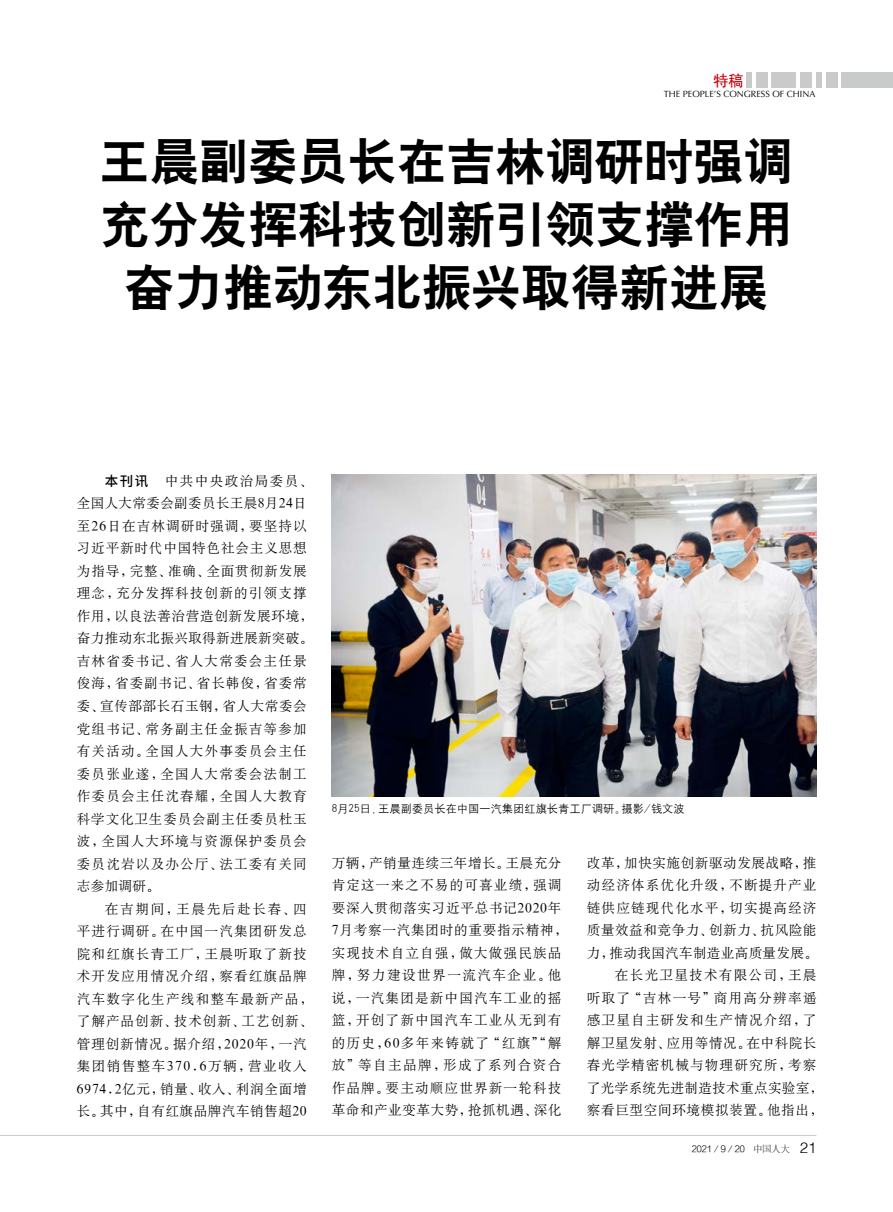
<style>
.page{position:relative;width:893px;height:1212px;background:#fff}
.page>*{position:absolute;margin:0;border:0;box-sizing:border-box;transform-origin:0 0}
.t1{font:49.5px/63px "H Yb 2 gj";color:#000;text-align:center}
.t2{font:15px "H Yb 1 gj";color:#c7000b}
.t3{font:13.5px/22.5px "H Ya 6 gj";letter-spacing:.09em;color:#000}
.t4{font:13.5px "H Ya 6 gj";letter-spacing:.045em;color:#000}
.t5{font:13.5px "H Ya 6 gj";letter-spacing:.03em;color:#000}
.t6{font:13.5px "H Ya 6 gj";letter-spacing:.055em;color:#000}
.t7{font:11.25px "H Yg 2 gj";color:#000}
.t8{font:9px "Optima";color:#000}
.t9{font:9px "FZZDXJW GB1 0";color:#000}
.s1{font-family:"Source Han Sans CN";font-weight:500}
.s2{font-family:"FZSYJW GB1 0"}
.s3{font-family:"Helvetica";font-weight:300;font-size:15px}
</style>
<div class="page">
<div style="left:841px;top:73px;width:52px;height:15px;background:#c9caca"></div>
<div style="left:816px;top:73px;width:5px;height:15px;background:#c9caca"></div>
<div style="left:746px;top:73px;width:5px;height:15px;background:#c9caca"></div>
<div style="left:772px;top:73px;width:24px;height:15px;background:#c9caca"></div>
<div style="left:756px;top:73px;width:11px;height:15px;background:#c9caca"></div>
<div style="left:826px;top:73px;width:11px;height:15px;background:#c9caca"></div>
<div style="left:800px;top:73px;width:12px;height:15px;background:#c9caca"></div>
<hr style="left:0;top:1135px;width:816px;height:1px;background:#c9caca">
<img style="left:332px;top:474px;width:484px;height:323px">
<p class="t2" style="left:713px;top:73px;width:31px">特稿</p>
<p class="t8" style="left:664px;top:89px;width:153px">THE PEOPLE’S CONGRESS OF CHINA</p>
<h1 class="t1" style="left:100px;top:130px;width:695px">王晨副委员长在吉林调研时强调充分发挥科技创新引领支撑作用奋力推动东北振兴取得新进展</h1>
<p class="t3" style="left:77px;top:470px;width:238px;text-indent:28px"><span class="s1">本刊讯</span> 中共中央政治局委员、全国人大常委会副委员长王晨8月24日至26日在吉林调研时强调，要坚持以习近平新时代中国特色社会主义思想为指导，完整、准确、全面贯彻新发展理念，充分发挥科技创新的引领支撑作用，以良法善治营造创新发展环境，奋力推动东北振兴取得新进展新突破。吉林省委书记、省人大常委会主任景俊海，省委副书记、省长韩俊，省委常委、宣传部部长石玉钢，省人大常委会党组书记、常务副主任金振吉等参加有关活动。全国人大外事委员会主任委员张业遂，全国人大常委会法制工作委员会主任沈春耀，全国人大教育科学文化卫生委员会副主任委员杜玉波，全国人大环境与资源保护委员会委员沈岩以及办公厅、法工委有关同志参加调研。</p>
<p class="t3" style="left:77px;top:897px;width:238px;text-indent:28px">在吉期间，王晨先后赴长春、四平进行调研。在中国一汽集团研发总院和红旗长青工厂，王晨听取了新技术开发应用情况介绍，察看红旗品牌汽车数字化生产线和整车最新产品，了解产品创新、技术创新、工艺创新、管理创新情况。据介绍，2020年，一汽集团销售整车370.6万辆，营业收入<br>6974.2亿元，销量、收入、利润全面增长。其中，自有红旗品牌汽车销售超20</p>
<p class="t7" style="left:332px;top:803px;width:355px">8月25日，王晨副委员长在中国一汽集团红旗长青工厂调研。摄影/钱文波</p>
<p class="t3" style="left:332px;top:851px;width:238px">万辆，产销量连续三年增长。王晨充分肯定这一来之不易的可喜业绩，强调要深入贯彻落实习近平总书记2020年<br>7月考察一汽集团时的重要指示精神，实现技术自立自强，做大做强民族品牌，努力建设世界一流汽车企业。他说，一汽集团是新中国汽车工业的摇篮，开创了新中国汽车工业从无到有的历史，60多年来铸就了“红旗”“解放”等自主品牌，形成了系列合资合作品牌。要主动顺应世界新一轮科技革命和产业变革大势，抢抓机遇、深化</p>
<p class="t4" style="left:587px;top:856px;width:231px">改革，加快实施创新驱动发展战略，推</p>
<p class="t3" style="left:587px;top:874px;width:231px">动经济体系优化升级，不断提升产业</p>
<p class="t3" style="left:587px;top:896px;width:231px">链供应链现代化水平，切实提高经济</p>
<p class="t4" style="left:587px;top:923px;width:231px">质量效益和竞争力、创新力、抗风险能</p>
<p class="t5" style="left:587px;top:946px;width:232px">力，推动我国汽车制造业高质量发展。</p>
<p class="t3" style="left:615px;top:964px;width:203px">在长光卫星技术有限公司，王晨</p>
<p class="t3" style="left:587px;top:986px;width:231px">听取了“吉林一号”商用高分辨率遥</p>
<p class="t3" style="left:587px;top:1009px;width:231px">感卫星自主研发和生产情况介绍，了</p>
<p class="t4" style="left:587px;top:1036px;width:231px">解卫星发射、应用等情况。在中科院长</p>
<p class="t3" style="left:587px;top:1054px;width:231px">春光学精密机械与物理研究所，考察</p>
<p class="t5" style="left:587px;top:1081px;width:238px">了光学系统先进制造技术重点实验室，</p>
<p class="t6" style="left:587px;top:1103px;width:238px">察看巨型空间环境模拟装置。他指出，</p>
<p class="t9" style="left:692px;top:1144px;width:126px">2021／9／20 <span class="s2">中国人大</span> <span class="s3">21</span></p>
</div>
